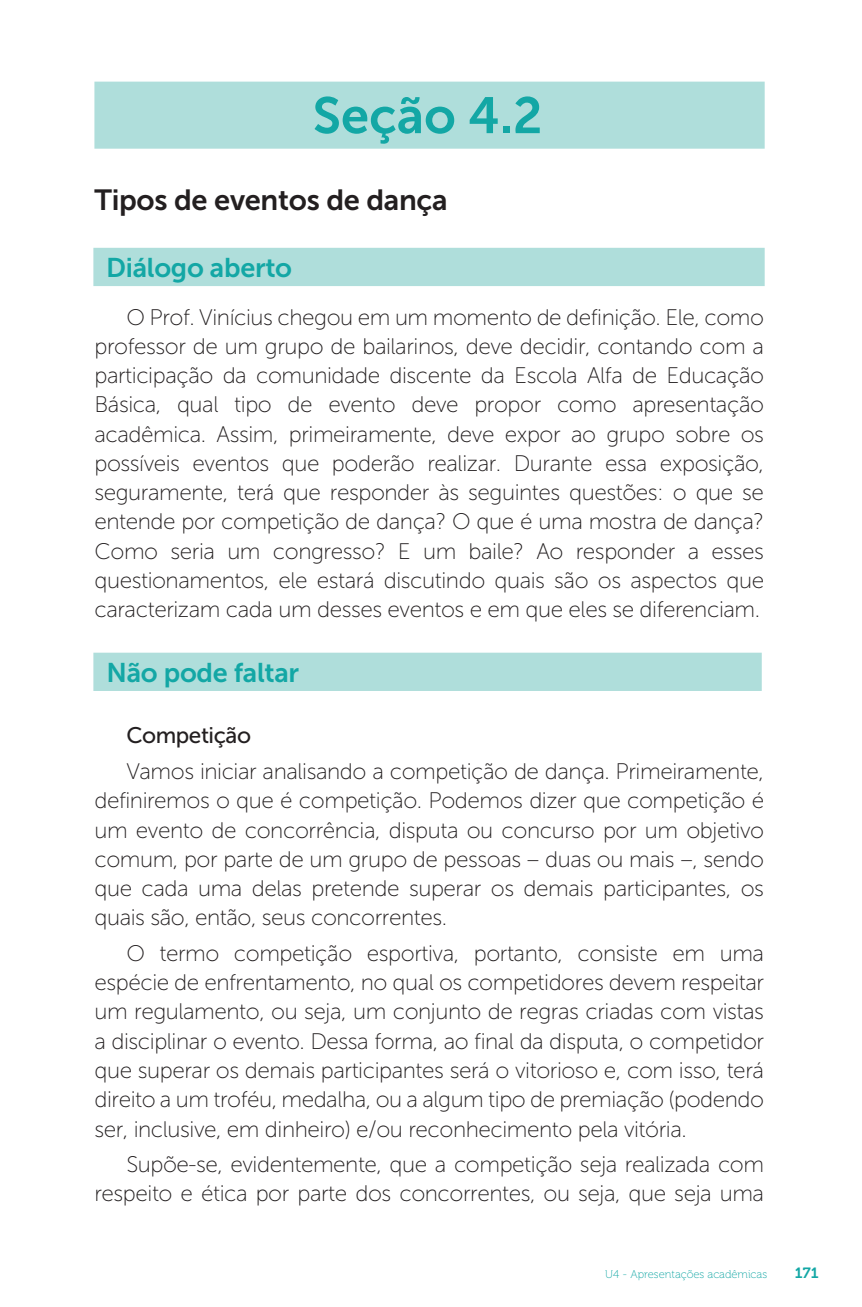
<style>
.page{position:relative;width:862px;height:1307px;background:#fff}
.page>*{position:absolute;margin:0;border:0;box-sizing:border-box;transform-origin:0 0}
.t1{font:50.85px "Museo Sans 700";color:#13a7a5}
.t2{font:29.03px "Museo Sans 700";letter-spacing:-.01em;color:#231f20}
.t3{font:27px "Museo Sans 700";letter-spacing:-.01em;color:#13a7a5}
.t4{font:22.5px/29.2px "Museo Sans 100";letter-spacing:-.02em;color:#231f20;text-align:justify}
.t5{font:22.5px "Museo Sans 500";letter-spacing:-.02em;color:#231f20}
.t6{font:14.85px "Museo 700";color:#13a7a5}
.t7{font:11.25px "Museo 100";color:#13a7a5}
</style>
<div class="page">
<div style="left:94px;top:82px;width:670px;height:67px;background:#afdedb;border:2px solid #afdedb"></div>
<div style="left:93px;top:248px;width:671px;height:38px;background:#afdedb"></div>
<div style="left:93px;top:652px;width:668px;height:39px;background:#afdedb;border:2px solid #afdedb"></div>
<h1 class="t1" style="left:312px;top:87px;width:231px">Seção 4.2</h1>
<p class="t2" style="left:94px;top:184px;width:355px">Tipos de eventos de dança</p>
<p class="t3" style="left:106px;top:253px;width:187px">Diálogo aberto</p>
<p class="t4" style="left:94px;top:302px;width:671px;text-indent:32px">O Prof. Vinícius chegou em um momento de definição. Ele, como professor de um grupo de bailarinos, deve decidir, contando com a participação da comunidade discente da Escola Alfa de Educação Básica, qual tipo de evento deve propor como apresentação acadêmica. Assim, primeiramente, deve expor ao grupo sobre os possíveis eventos que poderão realizar. Durante essa exposição, seguramente, terá que responder às seguintes questões: o que se entende por competição de dança? O que é uma mostra de dança?<br>Como seria um congresso? E um baile? Ao responder a esses questionamentos, ele estará discutindo quais são os aspectos que caracterizam cada um desses eventos e em que eles se diferenciam.</p>
<p class="t3" style="left:106px;top:657px;width:194px">Não pode faltar</p>
<p class="t5" style="left:126px;top:723px;width:126px">Competição</p>
<p class="t4" style="left:94px;top:757px;width:671px;text-indent:32px">Vamos iniciar analisando a competição de dança. Primeiramente, definiremos o que é competição. Podemos dizer que competição é um evento de concorrência, disputa ou concurso por um objetivo comum, por parte de um grupo de pessoas – duas ou mais –, sendo que cada uma delas pretende superar os demais participantes, os quais são, então, seus concorrentes.</p>
<p class="t4" style="left:94px;top:938px;width:671px;text-indent:32px">O termo competição esportiva, portanto, consiste em uma espécie de enfrentamento, no qual os competidores devem respeitar um regulamento, ou seja, um conjunto de regras criadas com vistas a disciplinar o evento. Dessa forma, ao final da disputa, o competidor que superar os demais participantes será o vitorioso e, com isso, terá direito a um troféu, medalha, ou a algum tipo de premiação (podendo ser, inclusive, em dinheiro) e/ou reconhecimento pela vitória.</p>
<p class="t4" style="left:94px;top:1150px;width:671px;text-align:right">Supõe-se, evidentemente, que a competição seja realizada com respeito e ética por parte dos concorrentes, ou seja, que seja uma</p>
<p class="t7" style="left:605px;top:1268px;width:163px">U4 - Apresentações acadêmicas</p>
<p class="t6" style="left:794px;top:1264px;width:25px">171</p>
</div>
